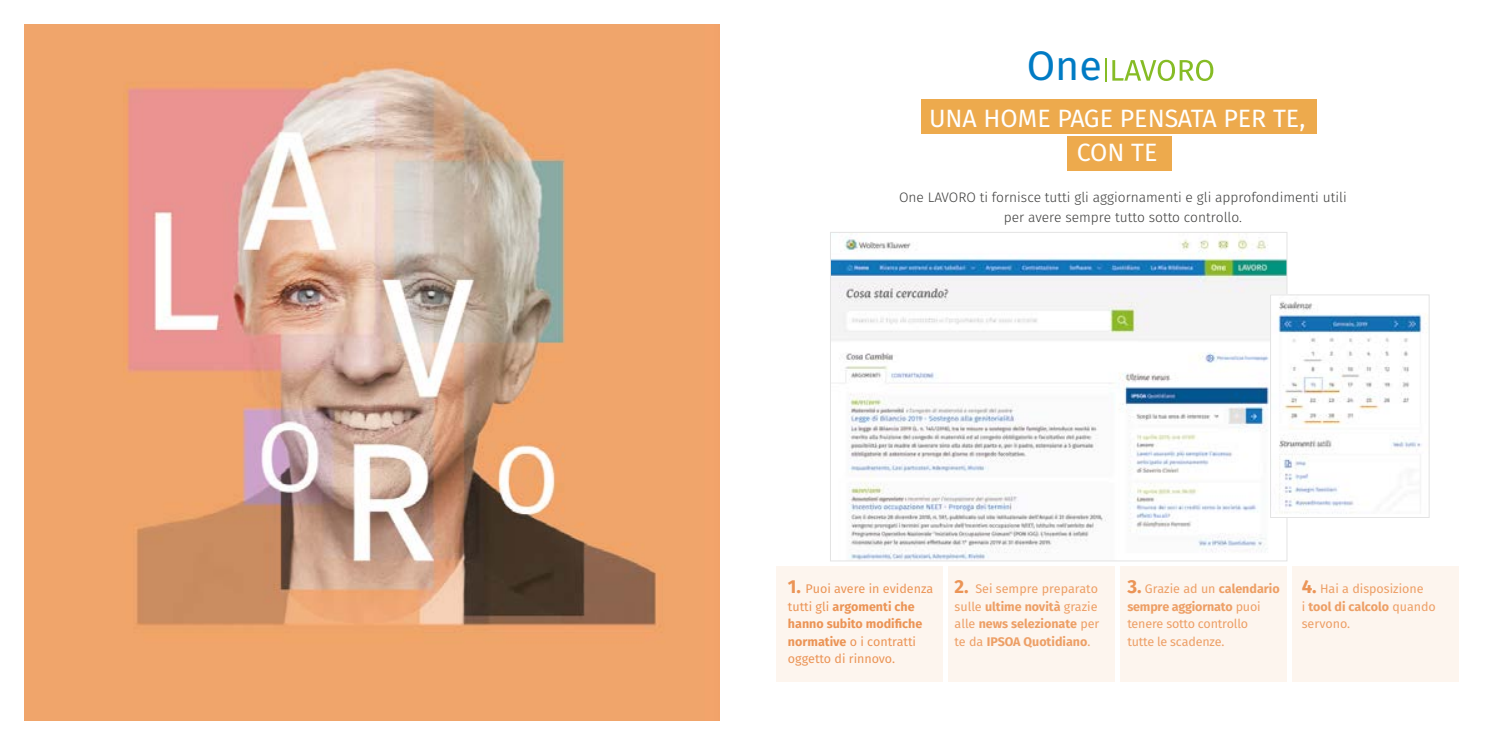
<style>
.page{position:relative;width:1489px;height:745px;background:#fff}
.page>*{position:absolute;margin:0;border:0;box-sizing:border-box;transform-origin:0 0}
.t1{font:41.25px "Fira Sans";color:#007bc4}
.t2{font:25px/33.8px "Fira Sans";color:#fff;text-align:center}
.t3{font:300 13.75px/20px "Fira Sans";color:#3c3c3b;text-align:center}
.t4{font:12.5px/17.5px "Fira Sans";letter-spacing:-.015em;color:#ed9f66}
.t5{font:12.5px/17.5px "Fira Sans";color:#eb9456}
.t6{font:700 12.5px/17.5px "Fira Sans";color:#ed9f66}
.s1{font-weight:700;font-size:18.75px}
.s2{font-weight:700}
.s3{font-size:18.75px;color:#eb9456}
.s4{font-weight:400}
.s5{font-weight:700;font-size:18.75px;color:#eb9456}
</style>
<div class="page">
<div style="left:1120px;top:565px;width:166px;height:115px;background:#fdf5ee"></div>
<div style="left:1292px;top:565px;width:166px;height:115px;background:#fdf5ee"></div>
<img style="left:25px;top:25px;width:694px;height:694px">
<div style="left:776px;top:565px;width:166px;height:115px;background:#fdf5ee"></div>
<div style="left:948px;top:565px;width:166px;height:115px;background:#fdf5ee"></div>
<hr style="left:1104px;top:59px;width:2px;height:23px;background:#86bc25">
<svg style="left:1112px;top:60px;width:101px;height:21px"></svg>
<div style="left:1067px;top:136px;width:104px;height:35px;background:#edaa4d"></div>
<div style="left:921px;top:99px;width:395px;height:34px;background:#edaa4d"></div>
<img style="left:832px;top:237px;width:453px;height:322px">
<img style="left:1271px;top:296px;width:156px;height:219px">
<div style="left:1269px;top:294px;width:160px;height:223px;border:1px solid #e3e3e3"></div>
<h1 class="t1" style="left:1026px;top:35px;width:77px">One</h1>
<h2 class="t2" style="left:929px;top:101px;width:378px">UNA HOME PAGE PENSATA PER TE,<br>CON TE</h2>
<p class="t3" style="left:899px;top:187px;width:449px">One LAVORO ti fornisce tutti gli aggiornamenti e gli approfondimenti utili per avere sempre tutto sotto controllo.</p>
<p class="t5" style="left:788px;top:579px;width:147px"><span class="s1">1.</span> Puoi avere in evidenza tutti gli <span class="s2">argomenti che hanno subito modifiche normative</span> o i contratti oggetto di rinnovo.</p>
<p class="t6" style="left:954px;top:579px;width:146px"><span class="s3">2.</span> <span class="s4">Sei sempre preparato sulle</span> ultime novità <span class="s4">grazie alle</span> news selezionate <span class="s4">per te da</span> IPSOA Quotidiano<span class="s4">.</span></p>
<p class="t4" style="left:1127px;top:579px;width:154px"><span class="s5">3.</span> Grazie ad un <span class="s2">calendario sempre aggiornato</span> puoi tenere sotto controllo<br>tutte le scadenze.</p>
<p class="t4" style="left:1301px;top:579px;width:136px"><span class="s5">4.</span> Hai a disposizione<br>i <span class="s2">tool di calcolo</span> quando servono.</p>
</div>
